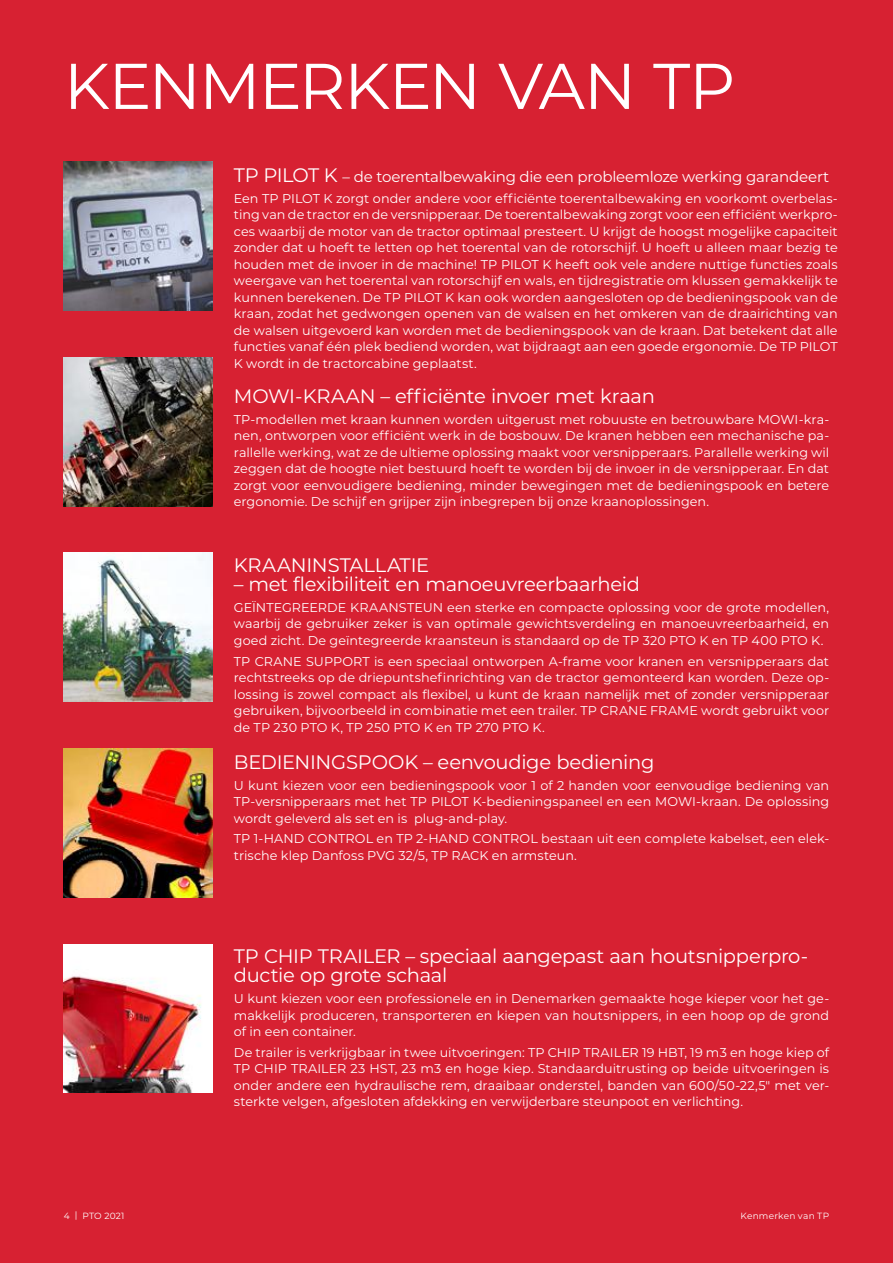
<style>
.page{position:relative;width:893px;height:1263px;background:#d72132}
.page>*{position:absolute;margin:0;border:0;box-sizing:border-box;transform-origin:0 0}
.t1{font:64.5px "Montserrat";letter-spacing:-.03em;color:#fff}
.t2{font:19.5px/19.5px "Montserrat";letter-spacing:-.015em;color:#fff}
.t3{font:15px "Montserrat";letter-spacing:-.015em;color:#fff}
.t4{font:12.75px/16.5px "Montserrat";letter-spacing:.005em;color:#fff;text-align:justify}
.t5{font:9px "Montserrat";letter-spacing:.025em;color:#fff}
.s1{font-size:19.5px}
</style>
<div class="page">
<img style="left:64px;top:162px;width:149px;height:148px">
<img style="left:64px;top:357px;width:149px;height:149px">
<img style="left:64px;top:748px;width:149px;height:149px">
<img style="left:64px;top:553px;width:149px;height:149px">
<img style="left:64px;top:944px;width:149px;height:149px">
<h1 class="t1" style="left:64px;top:42px;width:673px">KENMERKEN VAN TP</h1>
<p class="t3" style="left:234px;top:166px;width:597px"><span class="s1">TP PILOT K</span> – de toerentalbewaking die een probleemloze werking garandeert</p>
<p class="t4" style="left:234px;top:189px;width:605px">Een TP PILOT K zorgt onder andere voor efficiënte toerentalbewaking en voorkomt overbelas&shy;ting van de tractor en de versnipperaar. De toerentalbewaking zorgt voor een efficiënt werkpro&shy;ces waarbij de motor van de tractor optimaal presteert. U krijgt de hoogst mogelijke capaciteit zonder dat u hoeft te letten op het toerental van de rotorschijf. U hoeft u alleen maar bezig te houden met de invoer in de machine! TP PILOT K heeft ook vele andere nuttige functies zoals weergave van het toerental van rotorschijf en wals, en tijdregistratie om klussen gemakkelijk te kunnen berekenen. De TP PILOT K kan ook worden aangesloten op de bedieningspook van de kraan, zodat het gedwongen openen van de walsen en het omkeren van de draairichting van de walsen uitgevoerd kan worden met de bedieningspook van de kraan. Dat betekent dat alle functies vanaf één plek bediend worden, wat bijdraagt aan een goede ergonomie. De TP PILOT K wordt in de tractorcabine geplaatst.</p>
<h2 class="t2" style="left:234px;top:385px;width:423px">MOWI-KRAAN – efficiënte invoer met kraan</h2>
<p class="t4" style="left:234px;top:410px;width:597px">TP-modellen met kraan kunnen worden uitgerust met robuuste en betrouwbare MOWI-kra&shy;nen, ontworpen voor efficiënt werk in de bosbouw. De kranen hebben een mechanische pa&shy;rallelle werking, wat ze de ultieme oplossing maakt voor versnipperaars. Parallelle werking wil zeggen dat de hoogte niet bestuurd hoeft te worden bij de invoer in de versnipperaar. En dat zorgt voor eenvoudigere bediening, minder bewegingen met de bedieningspook en betere ergonomie. De schijf en grijper zijn inbegrepen bij onze kraanoplossingen.</p>
<h2 class="t2" style="left:234px;top:554px;width:197px">KRAANINSTALLATIE</h2>
<h2 class="t2" style="left:234px;top:574px;width:408px">– met flexibiliteit en manoeuvreerbaarheid</h2>
<p class="t4" style="left:234px;top:599px;width:597px">GEÏNTEGREERDE KRAANSTEUN een sterke en compacte oplossing voor de grote modellen, waarbij de gebruiker zeker is van optimale gewichtsverdeling en manoeuvreerbaarheid, en goed zicht. De geïntegreerde kraansteun is standaard op de TP 320 PTO K en TP 400 PTO K.</p>
<p class="t4" style="left:234px;top:652px;width:597px">TP CRANE SUPPORT is een speciaal ontworpen A-frame voor kranen en versnipperaars dat rechtstreeks op de driepuntshefinrichting van de tractor gemonteerd kan worden. Deze op&shy;lossing is zowel compact als flexibel, u kunt de kraan namelijk met of zonder versnipperaar gebruiken, bijvoorbeeld in combinatie met een trailer. TP CRANE FRAME wordt gebruikt voor de TP 230 PTO K, TP 250 PTO K en TP 270 PTO K.</p>
<h2 class="t2" style="left:234px;top:751px;width:422px">BEDIENINGSPOOK – eenvoudige bediening</h2>
<p class="t4" style="left:234px;top:776px;width:597px">U kunt kiezen voor een bedieningspook voor 1 of 2 handen voor eenvoudige bediening van TP-versnipperaars met het TP PILOT K-bedieningspaneel en een MOWI-kraan. De oplossing wordt geleverd als set en is plug-and-play.</p>
<p class="t4" style="left:234px;top:830px;width:597px">TP 1-HAND CONTROL en TP 2-HAND CONTROL bestaan uit een complete kabelset, een elek&shy;trische klep Danfoss PVG 32/5, TP RACK en armsteun.</p>
<h2 class="t2" style="left:234px;top:945px;width:576px">TP CHIP TRAILER – speciaal aangepast aan houtsnipperpro&shy;ductie op grote schaal</h2>
<p class="t4" style="left:234px;top:990px;width:597px">U kunt kiezen voor een professionele en in Denemarken gemaakte hoge kieper voor het ge&shy;makkelijk produceren, transporteren en kiepen van houtsnippers, in een hoop op de grond of in een container.</p>
<p class="t4" style="left:234px;top:1044px;width:597px">De trailer is verkrijgbaar in twee uitvoeringen: TP CHIP TRAILER 19 HBT, 19 m3 en hoge kiep of TP CHIP TRAILER 23 HST, 23 m3 en hoge kiep. Standaarduitrusting op beide uitvoeringen is onder andere een hydraulische rem, draaibaar onderstel, banden van 600/50-22,5" met ver&shy;sterkte velgen, afgesloten afdekking en verwijderbare steunpoot en verlichting.</p>
<p class="t5" style="left:64px;top:1209px;width:62px">4 | PTO 2021</p>
<p class="t5" style="left:741px;top:1209px;width:90px">Kenmerken van TP</p>
</div>
